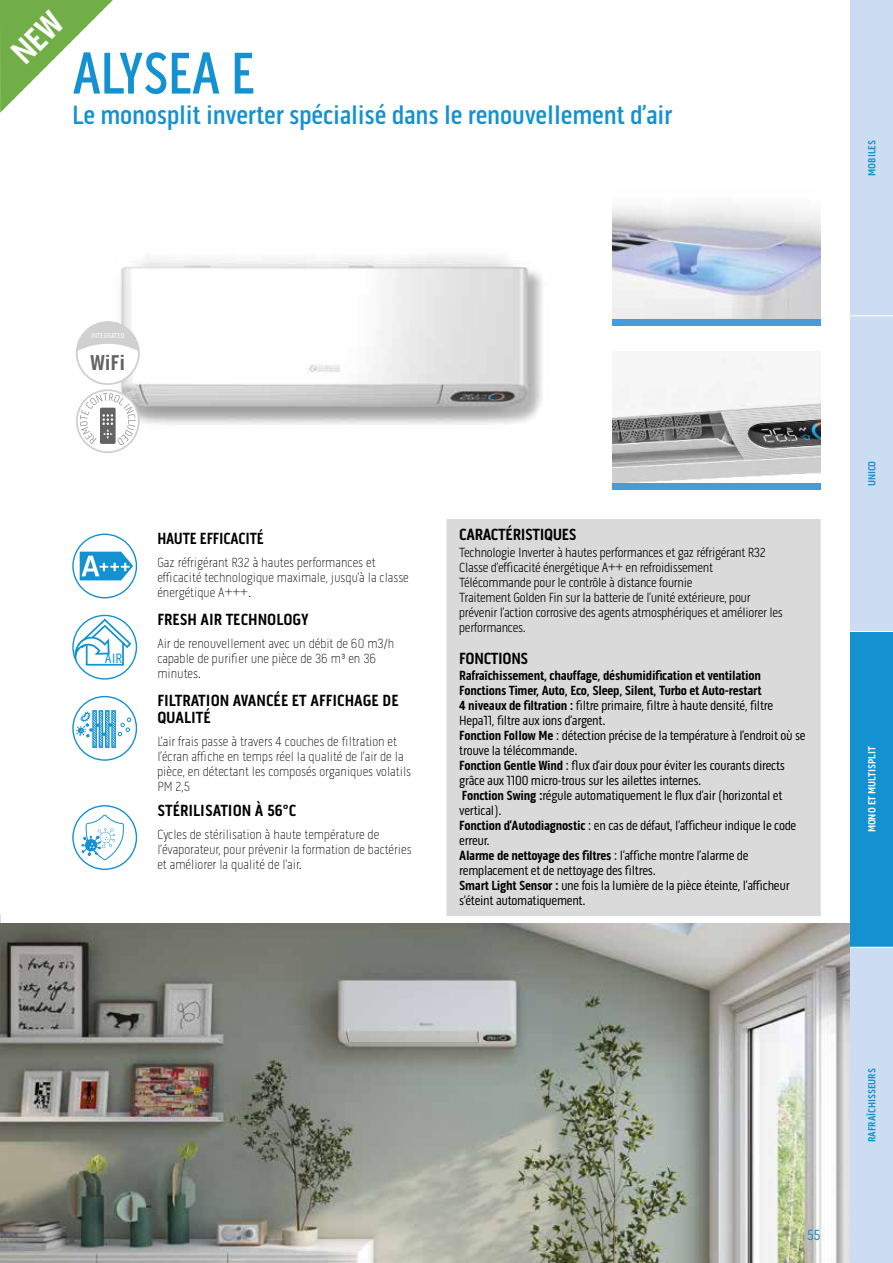
<style>
.page{position:relative;width:893px;height:1263px;background:#fff}
.page>*{position:absolute;margin:0;border:0;box-sizing:border-box;transform-origin:0 0}
.t1{font:500 60px "Pill Gothic 300 mg";letter-spacing:-.02em;color:#1391d1;scale:.95 1}
.t2{font:500 27px "Pill Gothic 300 mg";letter-spacing:-.01em;color:#1391d1}
.t3{font:700 21.9px "Pill Gothic 300 mg";color:#646363}
.t4{font:700 16.5px/16.5px "Pill Gothic 300 mg";color:#000}
.t5{font:700 16.5px "Pill Gothic 300 mg";letter-spacing:-.02em;color:#000}
.t6{font:700 16.5px "Pill Gothic 300 mg";color:#000;scale:.95 1}
.t7{font:15px "Pill Gothic 300 mg";color:#1391d1}
.t8{font:13.95px "Pill Gothic 300 mg";color:#0691d0}
.t9{font:13.5px/15px "Pill Gothic 300 mg";letter-spacing:-.02em;color:#000}
.t10{font:100 13.5px/15px "Pill Gothic 300 mg";color:#000}
.t11{font:300 13.5px/15px "Pill Gothic 300 mg";letter-spacing:-.02em;color:#000}
.t12{font:700 10.5px "Pill Gothic 300 mg";color:#1391d1}
.t13{font:700 10.5px "Pill Gothic 300 mg";color:#fff}
.t14{font:7.35px "Pill Gothic 300 mg";letter-spacing:.005em;color:#fff}
.s1{font-weight:700}
</style>
<div class="page">
<img style="left:76px;top:256px;width:467px;height:197px">
<img style="left:612px;top:206px;width:209px;height:113px">
<div style="left:612px;top:319px;width:209px;height:7px;background:#499bd8"></div>
<img style="left:612px;top:358px;width:209px;height:125px">
<div style="left:612px;top:483px;width:209px;height:7px;background:#499bd8"></div>
<img style="left:0;top:923px;width:850px;height:340px">
<div style="left:446px;top:519px;width:375px;height:397px;background:#dadada"></div>
<div style="left:72px;top:534px;width:65px;height:64px;border:1px solid #1391d1;border-radius:50%"></div>
<svg style="left:80px;top:552px;width:53px;height:28px"></svg>
<svg style="left:74px;top:616px;width:59px;height:50px"></svg>
<div style="left:72px;top:615px;width:65px;height:65px;border:1px solid #1391d1;border-radius:50%"></div>
<svg style="left:76px;top:710px;width:55px;height:38px"></svg>
<div style="left:72px;top:696px;width:65px;height:65px;border:1px solid #1391d1;border-radius:50%"></div>
<div style="left:72px;top:805px;width:65px;height:65px;border:1px solid #1391d1;border-radius:50%"></div>
<svg style="left:81px;top:814px;width:43px;height:46px"></svg>
<div style="left:77px;top:322px;width:62px;height:62px;background:#fff;border-radius:50%"></div>
<div style="left:76px;top:321px;width:64px;height:64px;border:2px solid #d0d0d0;border-radius:50%"></div>
<svg style="left:77px;top:322px;width:62px;height:29px"></svg>
<svg style="left:77px;top:390px;width:62px;height:62px"></svg>
<div style="left:76px;top:389px;width:64px;height:64px;border:2px solid #d0d0d0;border-radius:50%"></div>
<svg style="left:80px;top:393px;width:56px;height:52px"></svg>
<div style="left:850px;top:0;width:43px;height:316px;background:#ccddf3"></div>
<div style="left:850px;top:316px;width:43px;height:315px;background:#ccddf3"></div>
<div style="left:850px;top:631px;width:43px;height:316px;background:#1391d1"></div>
<div style="left:850px;top:947px;width:43px;height:316px;background:#ccddf3"></div>
<hr style="left:850px;top:631px;width:43px;height:1px;background:#fff">
<hr style="left:850px;top:947px;width:43px;height:1px;background:#fff">
<hr style="left:850px;top:315px;width:43px;height:1px;background:#fff">
<svg style="left:0;top:0;width:113px;height:113px"></svg>
<h1 class="t1" style="left:72px;top:38px;width:194px">ALYSEA E</h1>
<h2 class="t2" style="left:72px;top:99px;width:601px">Le monosplit inverter spécialisé dans le renouvellement d’air</h2>
<p class="t12" style="left:866px;top:176px;width:37px;rotate:-90deg">MOBILES</p>
<p class="t14" style="left:91px;top:332px;width:35px">INTEGRATED</p>
<h3 class="t3" style="left:90px;top:350px;width:37px">WiFi</h3>
<p class="t8" style="left:105px;top:651px;width:19px">AIR</p>
<p class="t6" style="left:157px;top:529px;width:114px">HAUTE EFFICACITÉ</p>
<p class="t10" style="left:157px;top:555px;width:253px">Gaz réfrigérant R32 à hautes performances et efficacité technologique maximale, jusqu’à la classe énergétique A+++.</p>
<p class="t4" style="left:157px;top:611px;width:153px">FRESH AIR TECHNOLOGY</p>
<p class="t10" style="left:157px;top:636px;width:238px">Air de renouvellement avec un débit de 60 m3/h capable de purifier une pièce de 36 m³ en 36 minutes.</p>
<p class="t4" style="left:157px;top:693px;width:243px">FILTRATION AVANCÉE ET AFFICHAGE DE<br>QUALITÉ</p>
<p class="t10" style="left:157px;top:733px;width:255px">L’air frais passe à travers 4 couches de filtration et l’écran affiche en temps réel la qualité de l’air de la pièce, en détectant les composés organiques volatils PM 2,5</p>
<p class="t4" style="left:157px;top:802px;width:140px">STÉRILISATION À 56°C</p>
<p class="t10" style="left:157px;top:827px;width:256px">Cycles de stérilisation à haute température de l’évaporateur, pour prévenir la formation de bactéries et améliorer la qualité de l’air.</p>
<p class="t5" style="left:459px;top:525px;width:119px">CARACTÉRISTIQUES</p>
<p class="t11" style="left:459px;top:545px;width:325px">Technologie Inverter à hautes performances et gaz réfrigérant R32<br>Classe d’efficacité énergétique A++ en refroidissement Télécommande pour le contrôle à distance fournie<br>Traitement Golden Fin sur la batterie de l’unité extérieure, pour prévenir l’action corrosive des agents atmosphériques et améliorer les performances.</p>
<p class="t5" style="left:459px;top:648px;width:71px">FONCTIONS</p>
<p class="t9" style="left:459px;top:668px;width:348px"><span class="s1">Rafraîchissement, chauffage, déshumidification et ventilation Fonctions Timer, Auto, Eco, Sleep, Silent, Turbo et Auto-restart<br>4 niveaux de filtration :</span> filtre primaire, filtre à haute densité, filtre Hepa11, filtre aux ions d’argent.<br><span class="s1">Fonction Follow Me</span> : détection précise de la température à l’endroit où se trouve la télécommande.<br><span class="s1">Fonction Gentle Wind</span> : flux d’air doux pour éviter les courants directs grâce aux 1100 micro-trous sur les ailettes internes.<br><span class="s1">Fonction Swing :</span>régule automatiquement le flux d’air (horizontal et vertical).<br><span class="s1">Fonction d’Autodiagnostic</span> : en cas de défaut, l’afficheur indique le code erreur.<br><span class="s1">Alarme de nettoyage des filtres</span> : l’affiche montre l’alarme de remplacement et de nettoyage des filtres.<br><span class="s1">Smart Light Sensor :</span> une fois la lumière de la pièce éteinte, l’afficheur s’éteint automatiquement.</p>
<p class="t12" style="left:866px;top:486px;width:27px;rotate:-90deg">UNICO</p>
<p class="t13" style="left:866px;top:832px;width:88px;rotate:-90deg">MONO ET MULTISPLIT</p>
<p class="t7" style="left:807px;top:1226px;width:15px">55</p>
<p class="t12" style="left:866px;top:1142px;width:75px;rotate:-90deg">RAFRAÎCHISSEURS</p>
</div>
